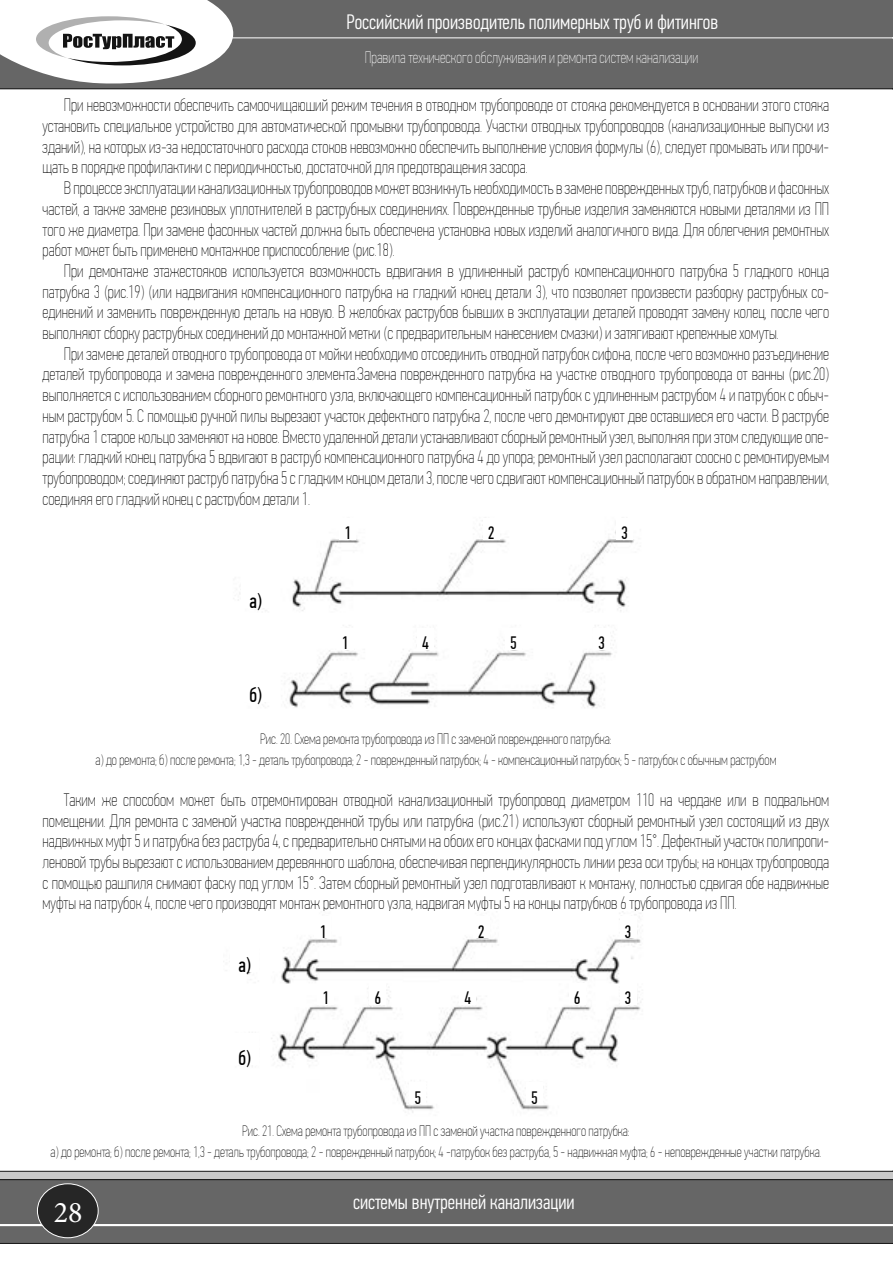
<style>
.page{position:relative;width:893px;height:1263px;background:#fff}
.page>*{position:absolute;margin:0;border:0;box-sizing:border-box;transform-origin:0 0}
.t1{font:30px "Minion Pro";color:#fff}
.t2{font:300 21px "PF Din Text Comp Pro";color:#fff}
.t3{font:21px "PF Din Text Comp Pro";color:#000}
.t4{font:18px/20.7px "PF Din Text Comp Pro X Thin";color:#000;text-align:justify}
.t5{font:18px "PF Din Text Comp Pro";color:#000}
.t6{font:16.5px "PF Din Text Comp Pro X Thin";color:#fff}
.t7{font:15px/20.7px "PF Din Text Comp Pro X Thin";color:#000;text-align:center}
</style>
<div class="page">
<div style="left:0;top:0;width:892px;height:89px;background:#666"></div>
<hr style="left:0;top:37px;width:893px;height:1px;background:#fff">
<svg style="left:0;top:0;width:234px;height:86px"></svg>
<svg style="left:0;top:1171px;width:893px;height:73px;background:#6e6e6e"></svg>
<svg style="left:892px;top:0;width:1px;height:89px"></svg>
<img style="left:238px;top:520px;width:396px;height:188px">
<img style="left:246px;top:913px;width:395px;height:200px">
<div style="left:241px;top:576px;width:29px;height:32px;background:#fff"></div>
<div style="left:230px;top:940px;width:29px;height:32px;background:#fff"></div>
<div style="left:241px;top:670px;width:29px;height:32px;background:#fff"></div>
<div style="left:230px;top:1033px;width:29px;height:32px;background:#fff"></div>
<div style="left:339px;top:518px;width:17px;height:21px;background:#fff"></div>
<div style="left:315px;top:916px;width:16px;height:22px;background:#fff"></div>
<div style="left:317px;top:983px;width:17px;height:21px;background:#fff"></div>
<div style="left:337px;top:628px;width:16px;height:21px;background:#fff"></div>
<div style="left:483px;top:518px;width:17px;height:21px;background:#fff"></div>
<div style="left:473px;top:916px;width:17px;height:22px;background:#fff"></div>
<div style="left:616px;top:518px;width:17px;height:21px;background:#fff"></div>
<div style="left:620px;top:916px;width:16px;height:22px;background:#fff"></div>
<div style="left:620px;top:983px;width:16px;height:21px;background:#fff"></div>
<div style="left:593px;top:628px;width:17px;height:21px;background:#fff"></div>
<div style="left:417px;top:628px;width:17px;height:21px;background:#fff"></div>
<div style="left:460px;top:983px;width:16px;height:21px;background:#fff"></div>
<div style="left:369px;top:983px;width:17px;height:21px;background:#fff"></div>
<div style="left:569px;top:983px;width:16px;height:21px;background:#fff"></div>
<div style="left:505px;top:628px;width:17px;height:21px;background:#fff"></div>
<div style="left:526px;top:1082px;width:17px;height:21px;background:#fff"></div>
<div style="left:409px;top:1082px;width:17px;height:21px;background:#fff"></div>
<p class="t2" style="left:347px;top:14px;width:373px">Российский производитель полимерных труб и фитингов</p>
<p class="t6" style="left:365px;top:47px;width:335px">Правила технического обслуживания и ремонта систем канализации</p>
<p class="t4" style="left:43px;top:95px;width:788px;text-indent:21px">При невозможности обеспечить самоочищаюший режим течения в отводном трубопроводе от стояка рекомендуется в основании этого стояка установить специальное устройство для автоматической промывки трубопровода. Участки отводных трубопроводов (канализационные выпуски из зданий), на которых из-за недостаточного расхода стоков невозможно обеспечить выполнение условия формулы (6), следует промывать или прочи&shy;щать в порядке профилактики с периодичностью, достаточной для предотвращения засора.</p>
<p class="t4" style="left:43px;top:177px;width:788px;text-indent:21px">В процессе эксплуатации канализационных трубопроводов может возникнуть необходимость в замене поврежденных труб, патрубков и фасонных частей, а также замене резиновых уплотнителей в раструбных соединениях. Поврежденные трубные изделия заменяются новыми деталями из ПП того же диаметра. При замене фасонных частей должна быть обеспечена установка новых изделий аналогичного вида. Для облегчения ремонтных работ может быть применено монтажное приспособление (рис.18).</p>
<p class="t4" style="left:43px;top:260px;width:788px;text-indent:21px">При демонтаже этажестояков используется возможность вдвигания в удлиненный раструб компенсационного патрубка 5 гладкого конца патрубка 3 (рис.19) (или надвигания компенсационного патрубка на гладкий конец детали 3), что позволяет произвести разборку раструбных со&shy;единений и заменить поврежденную деталь на новую. В желобках раструбов бывших в эксплуатации деталей проводят замену колец, после чего выполняют сборку раструбных соединений до монтажной метки (с предварительным нанесением смазки) и затягивают крепежные хомуты.</p>
<p class="t4" style="left:43px;top:343px;width:788px;text-indent:21px">При замене деталей отводного трубопровода от мойки необходимо отсоединить отводной патрубок сифона, после чего возможно разъединение деталей трубопровода и замена поврежденного элемента.Замена поврежденного патрубка на участке отводного трубопровода от ванны (рис.20) выполняется с использованием сборного ремонтного узла, включающего компенсационный патрубок с удлиненным раструбом 4 и патрубок с обыч&shy;ным раструбом 5. С помощью ручной пилы вырезают участок дефектного патрубка 2, после чего демонтируют две оставшиеся его части. В раструбе патрубка 1 старое кольцо заменяют на новое. Вместо удаленной детали устанавливают сборный ремонтный узел, выполняя при этом следующие опе&shy;рации: гладкий конец патрубка 5 вдвигают в раструб компенсационного патрубка 4 до упора; ремонтный узел располагают соосно с ремонтируемым трубопроводом; соединяют раструб патрубка 5 с гладким концом детали 3, после чего сдвигают компенсационный патрубок в обратном направлении, соединяя его гладкий конец с раструбом детали 1.</p>
<p class="t3" style="left:250px;top:589px;width:13px">а)</p>
<p class="t3" style="left:250px;top:682px;width:14px">б)</p>
<p class="t5" style="left:344px;top:523px;width:8px">1</p>
<p class="t5" style="left:342px;top:633px;width:8px">1</p>
<p class="t5" style="left:488px;top:523px;width:8px">2</p>
<p class="t5" style="left:621px;top:523px;width:8px">3</p>
<p class="t5" style="left:422px;top:633px;width:8px">4</p>
<p class="t5" style="left:598px;top:633px;width:8px">3</p>
<p class="t5" style="left:510px;top:633px;width:8px">5</p>
<p class="t7" style="left:95px;top:728px;width:682px">Рис. 20. Схема ремонта трубопровода из ПП с заменой поврежденного патрубка:<br>а) до ремонта; б) после ремонта; 1,3 - деталь трубопровода; 2 - поврежденный патрубок; 4 - компенсационный патрубок; 5 - патрубок с обычным раструбом</p>
<p class="t4" style="left:43px;top:789px;width:788px;text-indent:21px">Таким же способом может быть отремонтирован отводной канализационный трубопровод диаметром 110 на чердаке или в подвальном помещении. Для ремонта с заменой участка поврежденной трубы или патрубка (рис.21) используют сборный ремонтный узел состоящий из двух надвижных муфт 5 и патрубка без раструба 4, с предварительно снятыми на обоих его концах фасками под углом 15°. Дефектный участок полипропи&shy;леновой трубы вырезают с использованием деревянного шаблона, обеспечивая перпендикулярность линии реза оси трубы; на концах трубопровода с помощью рашпиля снимают фаску под углом 15°. Затем сборный ремонтный узел подготавливают к монтажу, полностью сдвигая обе надвижные муфты на патрубок 4, после чего производят монтаж ремонтного узла, надвигая муфты 5 на концы патрубков 6 трубопровода из ПП.</p>
<p class="t3" style="left:238px;top:952px;width:13px">а)</p>
<p class="t3" style="left:238px;top:1046px;width:14px">б)</p>
<p class="t5" style="left:320px;top:921px;width:8px">1</p>
<p class="t5" style="left:322px;top:988px;width:8px">1</p>
<p class="t5" style="left:478px;top:921px;width:8px">2</p>
<p class="t5" style="left:374px;top:988px;width:8px">6</p>
<p class="t5" style="left:465px;top:988px;width:8px">4</p>
<p class="t5" style="left:574px;top:988px;width:8px">6</p>
<p class="t5" style="left:414px;top:1087px;width:8px">5</p>
<p class="t5" style="left:531px;top:1087px;width:8px">5</p>
<p class="t5" style="left:625px;top:921px;width:8px">3</p>
<p class="t5" style="left:625px;top:988px;width:8px">3</p>
<p class="t7" style="left:50px;top:1121px;width:772px">Рис. 21. Схема ремонта трубопровода из ПП с заменой участка поврежденного патрубка:<br>а) до ремонта; б) после ремонта; 1,3 - деталь трубопровода; 2 - поврежденный патрубок; 4 -патрубок без раструба, 5 - надвижная муфта; 6 - неповрежденные участки патрубка.</p>
<h1 class="t1" style="left:54px;top:1192px;width:30px">28</h1>
<p class="t2" style="left:353px;top:1194px;width:223px">системы внутренней канализации</p>
</div>
